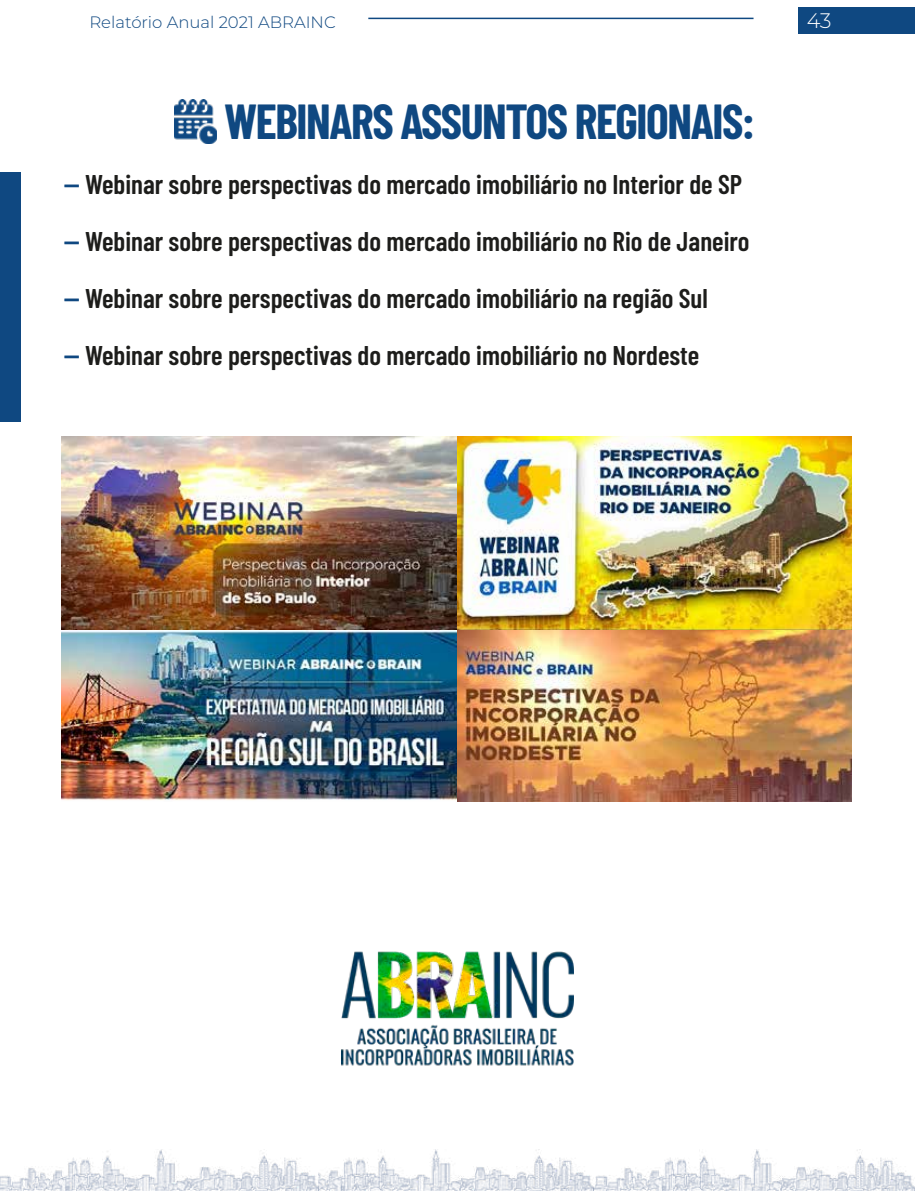
<style>
.page{position:relative;width:915px;height:1191px;background:#fff}
.page>*{position:absolute;margin:0;border:0;box-sizing:border-box;transform-origin:0 0}
.t1{font:700 48px "Barlow Condensed";letter-spacing:-.03em;color:#0f4881}
.t2{font:600 27px/57px "Barlow Condensed";color:#1d1d1b}
.t3{font:300 21px "Montserrat";color:#fff}
.t4{font:300 16.5px "Montserrat";color:#0f4881}
.s1{color:#0f4881}
</style>
<div class="page">
<hr style="left:368px;top:18px;width:385px;height:1px;background:#0f4881">
<img style="left:0;top:1149px;width:914px;height:42px">
<div style="left:0;top:172px;width:21px;height:249px;background:#0f4881"></div>
<img style="left:175px;top:100px;width:41px;height:43px">
<img style="left:62px;top:437px;width:789px;height:364px">
<img style="left:342px;top:951px;width:231px;height:115px">
<div style="left:798px;top:8px;width:116px;height:26px;background:#0f4881"></div>
<p class="t4" style="left:89px;top:11px;width:248px">Relatório Anual 2021 ABRAINC</p>
<p class="t3" style="left:806px;top:6px;width:26px">43</p>
<h1 class="t1" style="left:224px;top:88px;width:532px">WEBINARS ASSUNTOS REGIONAIS:</h1>
<p class="t2" style="left:64px;top:154px;width:687px"><span class="s1">--</span> Webinar sobre perspectivas do mercado imobiliário no Interior de SP <span class="s1">--</span> Webinar sobre perspectivas do mercado imobiliário no Rio de Janeiro <span class="s1">--</span> Webinar sobre perspectivas do mercado imobiliário na região Sul<br><span class="s1">--</span> Webinar sobre perspectivas do mercado imobiliário no Nordeste</p>
</div>
